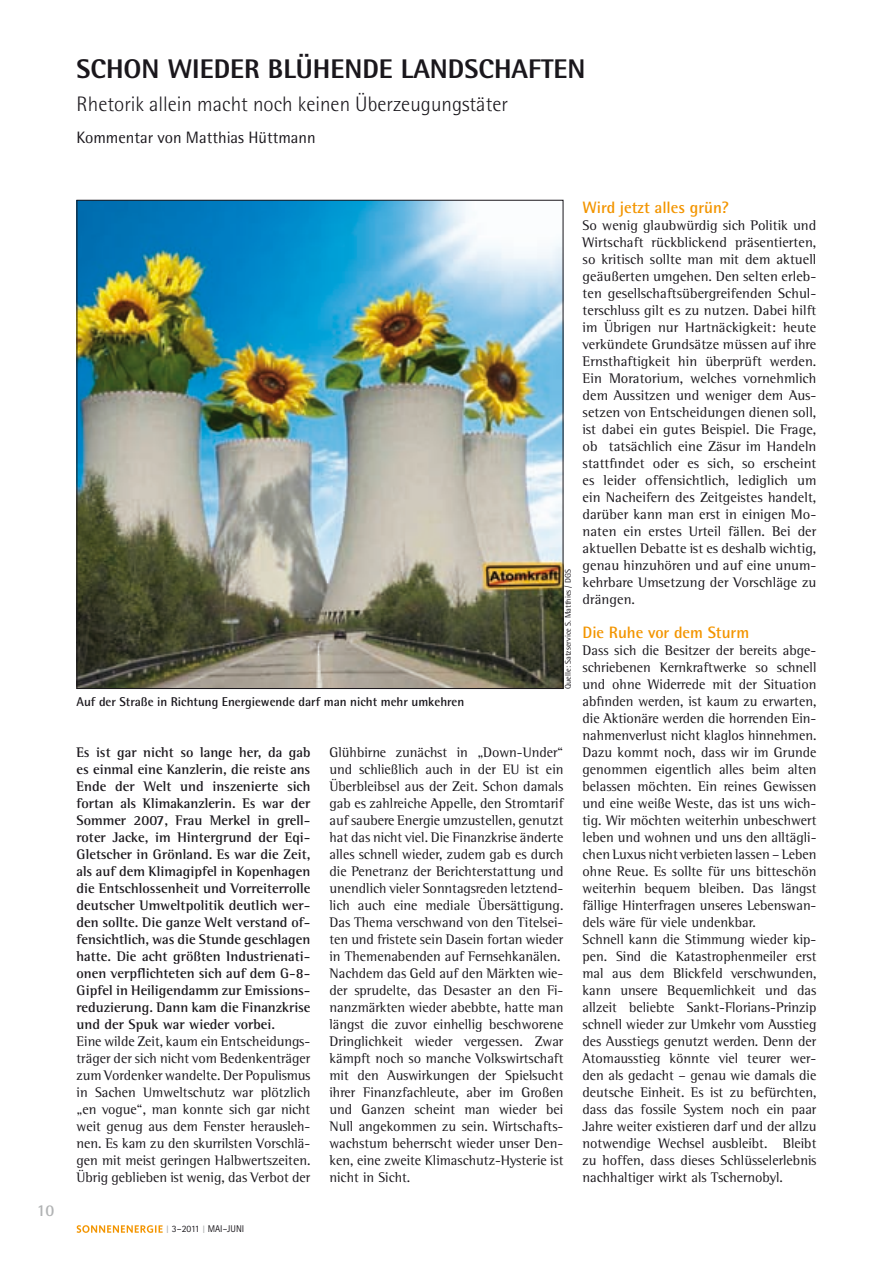
<style>
.page{position:relative;width:893px;height:1263px;background:#fff}
.page>*{position:absolute;margin:0;border:0;box-sizing:border-box;transform-origin:0 0}
.t1{font:800 27px "Rotis Semi Sans Std";color:#1a171c}
.t2{font:300 21px "Rotis Semi Sans Std";color:#1a171c}
.t3{font:700 16.5px "Rotis Semi Sans Std";color:#f39500}
.t4{font:16.5px "Rotis Semi Sans Std";color:#1a171c}
.t5{font:700 16.5px "Rotis Semi Sans Std";color:#b1b3b4}
.t6{font:14.25px/17px "Rotis Semi Serif Std";color:#1a171c;text-align:justify}
.t7{font:700 14.25px/17px "Rotis Semi Serif Std";color:#1a171c;text-align:justify}
.t8{font:700 12.75px "Rotis Semi Sans Std";color:#1a171c}
.t9{font:9.75px "Rotis Sans Serif Std";color:#1a171c}
.t10{font:8.25px "Rotis Semi Sans Std";color:#1a171c}
.s1{font-size:10.8px;color:#b1b3b4}
</style>
<div class="page">
<svg style="left:77px;top:1225px;width:86px;height:8px"></svg>
<img style="left:79px;top:202px;width:482px;height:485px">
<h1 class="t1" style="left:77px;top:52px;width:511px">SCHON WIEDER BLÜHENDE LANDSCHAFTEN</h1>
<h2 class="t2" style="left:77px;top:91px;width:433px">Rhetorik allein macht noch keinen Überzeugungstäter</h2>
<p class="t4" style="left:77px;top:128px;width:241px">Kommentar von Matthias H üttmann</p>
<p class="t5" style="left:37px;top:1200px;width:19px">10</p>
<p class="t10" style="left:563px;top:689px;width:121px;rotate:-90deg">Quelle: Satzservice S. Matthies / DGS</p>
<p class="t8" style="left:77px;top:694px;width:389px">Auf der Straße in Richtung Energiewende darf man nicht mehr umkehren</p>
<p class="t6" style="left:330px;top:744px;width:235px;text-align:left">Glühbirne zunächst in „Down-Under“ und schließlich auch in der EU ist ein Überbleibsel aus der Zeit. Schon damals gab es zahlreiche Appelle, den Stromtarif auf saubere Energie umzustellen, genutzt hat das nicht viel. Die Finanzkrise änderte alles schnell wieder, zudem gab es durch die Penetranz der Berichterstattung und unendlich vieler Sonntagsreden letztend&shy;lich auch eine mediale Übersättigung.<br>Das Thema verschwand von den Titelsei&shy;ten und fristete sein Dasein fortan wieder in Themenabenden auf Fernsehkanälen.<br>Nachdem das Geld auf den Märkten wie&shy;der sprudelte, das Desaster an den Fi&shy;nanzmärkten wieder abebbte, hatte man längst die zuvor einhellig beschworene Dringlichkeit wieder vergessen. Zwar kämpft noch so manche Volkswirtschaft mit den Auswirkungen der Spielsucht ihrer Finanzfachleute, aber im Großen und Ganzen scheint man wieder bei Null angekommen zu sein. Wirtschafts&shy;wachstum beherrscht wieder unser Den&shy;ken, eine zweite Klimaschutz-Hysterie ist nicht in Sicht.</p>
<p class="t7" style="left:77px;top:743px;width:235px">Es ist gar nicht so lange her, da gab es einmal eine Kanzlerin, die reiste ans Ende der Welt und inszenierte sich fortan als Klimakanzlerin. Es war der Sommer 2007, Frau Merkel in grell&shy;roter Jacke, im Hintergrund der Eqi-Gletscher in Grönland. Es war die Zeit, als auf dem Klimagipfel in Kopenhagen die Entschlossenheit und Vorreiterrolle deutscher Umweltpolitik deutlich wer&shy;den sollte. Die ganze Welt verstand of&shy;fensichtlich, was die Stunde geschlagen hatte. Die acht größten Industrienati&shy;onen verpflichteten sich auf dem G-8- Gipfel in Heiligendamm zur Emissions&shy;reduzierung. Dann kam die Finanzkrise und der Spuk war wieder vorbei.</p>
<p class="t6" style="left:77px;top:1033px;width:235px">Eine wilde Zeit, kaum ein Entscheidungs&shy;träger der sich nicht vom Bedenkenträger zum Vordenker wandelte. Der Populismus in Sachen Umweltschutz war plötzlich „en vogue“, man konnte sich gar nicht weit genug aus dem Fenster herausleh&shy;nen. Es kam zu den skurrilsten Vorschlä&shy;gen mit meist geringen Halbwertszeiten.<br>Übrig geblieben ist wenig, das Verbot der</p>
<p class="t3" style="left:583px;top:197px;width:148px">Wird jetzt alles grün?</p>
<p class="t6" style="left:583px;top:216px;width:235px">So wenig glaubwürdig sich Politik und Wirtschaft rückblickend präsentierten, so kritisch sollte man mit dem aktuell geäußerten umgehen. Den selten erleb&shy;ten gesellschaftsübergreifenden Schul&shy;terschluss gilt es zu nutzen. Dabei hilft im Übrigen nur Hartnäckigkeit: heute verkündete Grundsätze müssen auf ihre Ernsthaftigkeit hin überprüft werden.<br>Ein Moratorium, welches vornehmlich dem Aussitzen und weniger dem Aus&shy;setzen von Entscheidungen dienen soll, ist dabei ein gutes Beispiel. Die Frage, ob tatsächlich eine Zäsur im Handeln stattfindet oder es sich, so erscheint es leider offensichtlich, lediglich um ein Nacheifern des Zeitgeistes handelt, darüber kann man erst in einigen Mo&shy;naten ein erstes Urteil fällen. Bei der aktuellen Debatte ist es deshalb wichtig, genau hinzuhören und auf eine unum&shy;kehrbare Umsetzung der Vorschläge zu drängen.</p>
<p class="t3" style="left:583px;top:622px;width:168px">Die Ruhe vor dem Sturm</p>
<p class="t6" style="left:583px;top:642px;width:235px;text-align:left">Dass sich die Besitzer der bereits abge&shy;schriebenen Kernkraftwerke so schnell und ohne Widerrede mit der Situation abfinden werden, ist kaum zu erwarten, die Aktionäre werden die horrenden Ein&shy;nahmenverlust nicht klaglos hinnehmen.<br>Dazu kommt noch, dass wir im Grunde genommen eigentlich alles beim alten belassen möchten. Ein reines Gewissen und eine weiße Weste, das ist uns wich&shy;tig. Wir möchten weiterhin unbeschwert leben und wohnen und uns den alltägli&shy;chen Luxus nicht verbieten lassen – Leben ohne Reue. Es sollte für uns bitteschön weiterhin bequem bleiben. Das längst fällige Hinterfragen unseres Lebenswan&shy;dels wäre für viele undenkbar.<br>Schnell kann die Stimmung wieder kip&shy;pen. Sind die Katastrophenmeiler erst mal aus dem Blickfeld verschwunden, kann unsere Bequemlichkeit und das allzeit beliebte Sankt-Florians-Prinzip schnell wieder zur Umkehr vom Ausstieg des Ausstiegs genutzt werden. Denn der Atomausstieg könnte viel teurer wer&shy;den als gedacht – genau wie damals die deutsche Einheit. Es ist zu befürchten, dass das fossile System noch ein paar Jahre weiter existieren darf und der allzu notwendige Wechsel ausbleibt. Bleibt zu hoffen, dass dieses Schlüsselerlebnis nachhaltiger wirkt als Tschernobyl.</p>
<p class="t9" style="left:166px;top:1223px;width:78px"><span class="s1">I</span> 3–2011 <span class="s1">I</span> MAI–JUNI</p>
</div>
